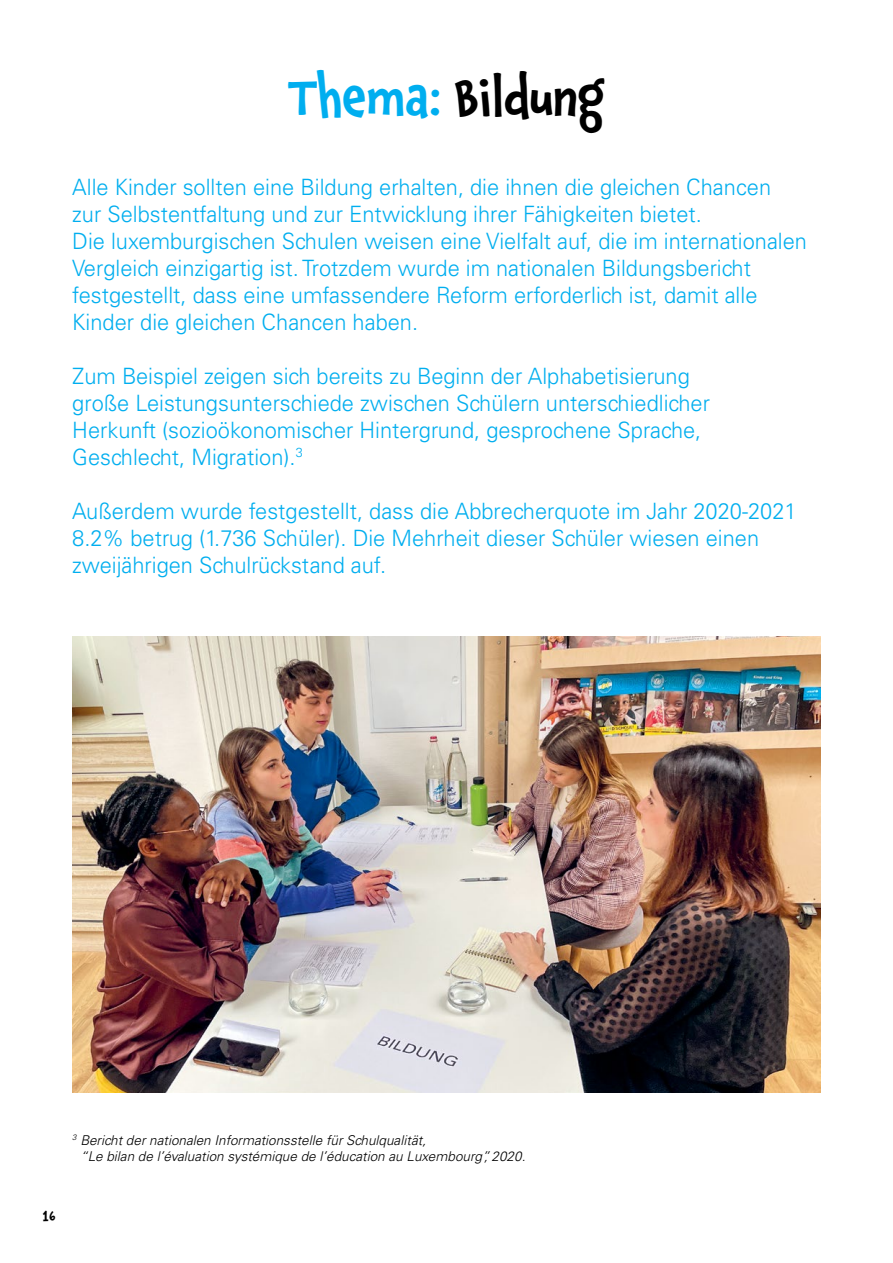
<style>
.page{position:relative;width:893px;height:1263px;background:#fff}
.page>*{position:absolute;margin:0;border:0;box-sizing:border-box;transform-origin:0 0}
.TITRE_GRAND{font:500 51px "Chaloops";letter-spacing:-.01em;color:#000}
.INTRO{font:300 22.5px/27px "Univers LT Std";color:#00aeef}
.t1{font:500 15px "Chaloops";color:#000}
.basic{font:italic 300 13.5px/16.2px "Univers LT Std";color:#000}
.s1{color:#00aeef}
</style>
<div class="page">
<img style="left:72px;top:637px;width:749px;height:455px">
<p class="TITRE_GRAND" style="left:288px;top:59px;width:319px"><span class="s1">Thema:</span> Bildung</p>
<p class="INTRO" style="left:72px;top:173px;width:736px">Alle Kinder sollten eine Bildung erhalten, die ihnen die gleichen Chancen<br>zur Selbstentfaltung und zur Entwicklung ihrer Fähigkeiten bietet.<br>Die luxemburgischen Schulen weisen eine Vielfalt auf, die im internationalen Vergleich einzigartig ist. Trotzdem wurde im nationalen Bildungsbericht festgestellt, dass eine umfassendere Reform erforderlich ist, damit alle Kinder die gleichen Chancen haben.</p>
<p class="INTRO" style="left:72px;top:362px;width:639px">Zum Beispiel zeigen sich bereits zu Beginn der Alphabetisierung große Leistungsunterschiede zwischen Schülern unterschiedlicher Herkunft (sozioökonomischer Hintergrund, gesprochene Sprache, Geschlecht, Migration).<sup>3</sup></p>
<p class="INTRO" style="left:72px;top:497px;width:726px">Außerdem wurde festgestellt, dass die Abbrecherquote im Jahr 2020-2021<br>8.2% betrug (1.736 Schüler). Die Mehrheit dieser Schüler wiesen einen zweijährigen Schulrückstand auf.</p>
<p class="basic" style="left:80px;top:1132px;width:446px;text-indent:-8px"><sup>3</sup> Bericht der nationalen Informationsstelle für Schulqualität,<br>“Le bilan de l’évaluation systémique de l’éducation au Luxembourg”, 2020.</p>
<p class="t1" style="left:43px;top:1204px;width:15px">16</p>
</div>
